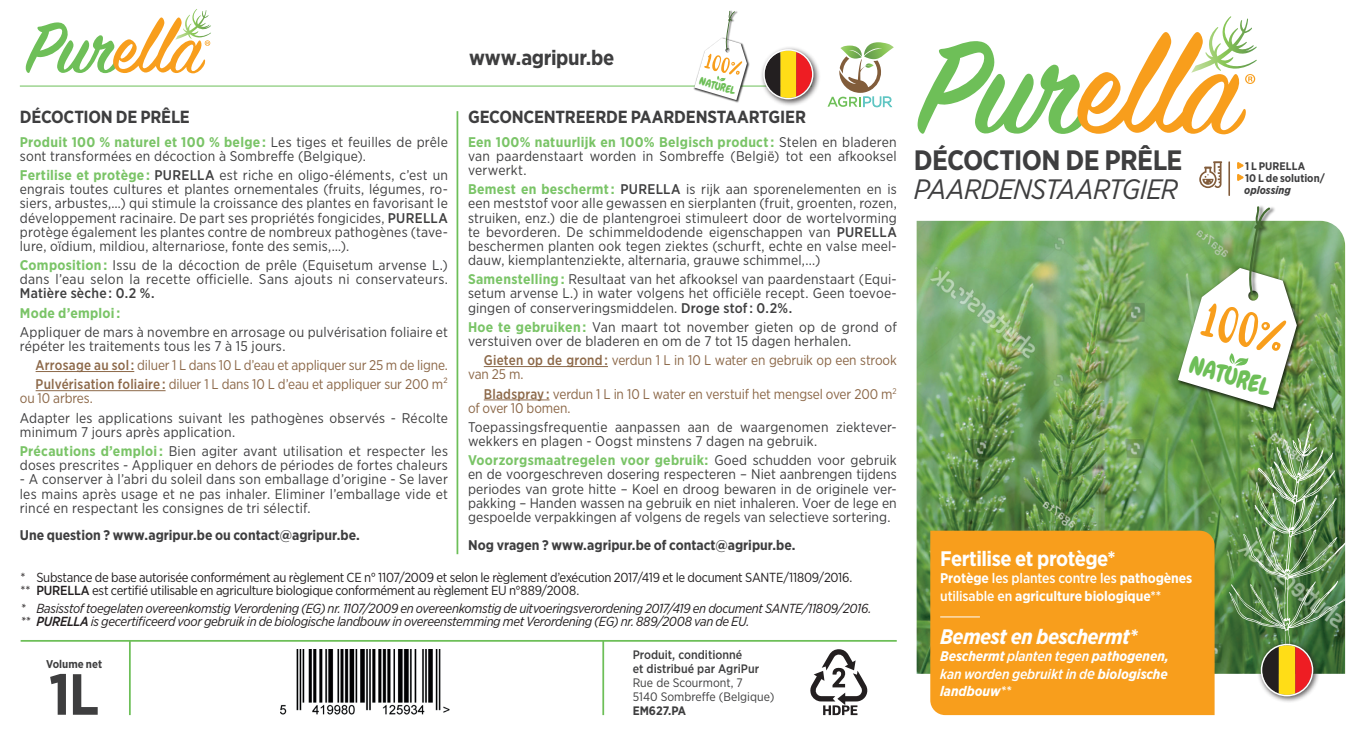
<style>
.page{position:relative;width:1365px;height:730px;background:#fff}
.page>*{position:absolute;margin:0;border:0;box-sizing:border-box;transform-origin:0 0}
.t1{font:700 57.93px "Gotham Narrow";color:#3e3e3f}
.t2{font:italic 28px "Gotham Narrow";letter-spacing:-.03em;color:#3e3e3f}
.t3{font:700 28px "Gotham Narrow";letter-spacing:-.025em;color:#3e3e3f}
.t4{font:24.32px "Chewy";color:#6ebf58;scale:.96 1}
.t5{font:700 21px "Gotham Narrow";letter-spacing:-.025em;color:#fff}
.t6{font:italic 700 21px "Gotham Narrow";letter-spacing:-.02em;color:#fff}
.t7{font:700 21px "Gotham Narrow";letter-spacing:-.015em;color:#3e3e3f}
.t8{font:700 17.5px "Gotham Narrow";letter-spacing:-.015em;color:#3e3e3f}
.t9{font:14px/14.2px "Gotham Narrow";letter-spacing:.015em;color:#3e3e3f}
.t10{font:14px/14.2px "Gotham Narrow";letter-spacing:-.01em;color:#8c6848}
.t11{font:700 14px "Gotham Narrow";color:#3e3e3f}
.t12{font:700 14px/18.2px "Gotham Narrow";letter-spacing:-.005em;color:#fff}
.t13{font:italic 500 14px/18.2px "Gotham Narrow";letter-spacing:-.005em;color:#fff}
.t14{font:500 14px "Gotham Narrow";letter-spacing:.015em;color:#3e3e3f}
.t15{font:700 14px "Gotham Narrow";letter-spacing:.02em;color:#7ac467}
.t16{font:italic 700 14px "Gotham Narrow";letter-spacing:-.005em;color:#fff}
.t17{font:italic 13.12px/13.1px "Gotham Narrow";letter-spacing:-.025em;color:#231f20}
.t18{font:13.12px/13.1px "Gotham Narrow";letter-spacing:-.025em;color:#231f20}
.t19{font:500 12.25px/14px "Gotham Narrow";color:#3e3e3f}
.t20{font:12.25px/14px "Gotham Narrow";color:#3e3e3f}
.t21{font:700 12.25px "Gotham Narrow";color:#3e3e3f}
.t22{font:700 11.2px "Gotham Narrow";color:#3e3e3f}
.t23{font:700 11.03px/11.9px "Gotham Narrow";color:#3e3e3f}
.t24{font:italic 700 11.03px "Gotham Narrow";color:#3e3e3f}
.t25{font:10.85px "Chewy";color:#6ebf58;scale:.96 1}
.s1{font-weight:700;color:#7ac467}
.s2{font-weight:500}
.s3{font-weight:700}
.s4{font-size:15.22px}
</style>
<div class="page">
<img style="left:916px;top:221px;width:428px;height:452px">
<img style="left:280px;top:649px;width:170px;height:65px">
<svg style="left:827px;top:42px;width:66px;height:65px"></svg>
<hr style="left:20px;top:86px;width:791px;height:1px;background:#6dbf58">
<div style="left:759px;top:45px;width:61px;height:62px;background:#231f20;opacity:.75"></div>
<svg style="left:763px;top:49px;width:50px;height:50px"></svg>
<img style="left:692px;top:53px;width:58px;height:50px">
<svg style="left:694px;top:11px;width:52px;height:89px"></svg>
<img style="left:1174px;top:264px;width:129px;height:151px">
<svg style="left:1177px;top:206px;width:119px;height:202px"></svg>
<svg style="left:917px;top:16px;width:339px;height:119px"></svg>
<svg style="left:26px;top:9px;width:185px;height:65px"></svg>
<div style="left:1256px;top:639px;width:63px;height:63px;background:#231f20;opacity:.75"></div>
<svg style="left:1228px;top:423px;width:118px;height:273px"></svg>
<svg style="left:810px;top:649px;width:58px;height:65px"></svg>
<hr style="left:21px;top:639px;width:875px;height:2px;background:#6dbf58">
<hr style="left:602px;top:640px;width:2px;height:74px;background:#6dbf58">
<hr style="left:129px;top:640px;width:2px;height:74px;background:#6dbf58">
<hr style="left:1228px;top:162px;width:1px;height:33px;background:#825c3b">
<svg style="left:1237px;top:162px;width:6px;height:19px"></svg>
<svg style="left:1199px;top:161px;width:22px;height:27px"></svg>
<div style="left:930px;top:530px;width:284px;height:184px;background:#f89e1c"></div>
<hr style="left:940px;top:616px;width:39px;height:1px;background:#fff">
<hr style="left:456px;top:111px;width:2px;height:443px;background:#6dbf58">
<hr style="left:36px;top:371px;width:98px;height:1px;background:#8c6848">
<hr style="left:36px;top:390px;width:129px;height:1px;background:#8c6848">
<hr style="left:483px;top:366px;width:125px;height:1px;background:#8c6848">
<hr style="left:483px;top:399px;width:66px;height:1px;background:#8c6848">
<p class="t8" style="left:20px;top:105px;width:171px">DÉCOCTION DE PRÊLE</p>
<p class="t9" style="left:20px;top:134px;width:429px"><span class="s1">Produit 100 % naturel et 100 % belge :</span> Les tiges et feuilles de prêle sont transformées en décoction à Sombreffe (Belgique).</p>
<p class="t9" style="left:20px;top:168px;width:429px;text-align:justify"><span class="s1">Fertilise et protège :</span> <span class="s2">PURELLA</span> est riche en oligo-éléments, c’est un engrais toutes cultures et plantes ornementales (fruits, légumes, ro&shy;siers, arbustes,…) qui stimule la croissance des plantes en favorisant le développement racinaire. De part ses propriétés fongicides, <span class="s2">PURELLA </span>protège également les plantes contre de nombreux pathogènes (tave&shy;lure, oïdium, mildiou, alternariose, fonte des semis,…).</p>
<p class="t9" style="left:20px;top:257px;width:429px"><span class="s1">Composition :</span> Issu de la décoction de prêle (Equisetum arvense L.) dans l’eau selon la recette officielle. Sans ajouts ni conservateurs.</p>
<p class="t14" style="left:20px;top:284px;width:136px">Matière sèche : 0.2 %.</p>
<p class="t15" style="left:20px;top:303px;width:102px">Mode d’emploi :</p>
<p class="t9" style="left:20px;top:324px;width:429px">Appliquer de mars à novembre en arrosage ou pulvérisation foliaire et répéter les traitements tous les 7 à 15 jours.</p>
<p class="t10" style="left:36px;top:355px;width:414px;line-height:19.1px"><span class="s2">Arrosage au sol :</span> diluer 1 L dans 10 L d’eau et appliquer sur 25 m de ligne.<br><span class="s2">Pulvérisation foliaire :</span> diluer 1 L dans 10 L d’eau et appliquer sur 200 m²</p>
<p class="t10" style="left:20px;top:391px;width:75px">ou 10 arbres.</p>
<p class="t9" style="left:20px;top:410px;width:429px">Adapter les applications suivant les pathogènes observés - Récolte minimum 7 jours après application.</p>
<p class="t9" style="left:20px;top:443px;width:429px"><span class="s1">Précautions d’emploi :</span> Bien agiter avant utilisation et respecter les doses prescrites - Appliquer en dehors de périodes de fortes chaleurs</p>
<p class="t9" style="left:20px;top:472px;width:429px;text-align:justify">- A conserver à l’abri du soleil dans son emballage d’origine - Se laver les mains après usage et ne pas inhaler. Eliminer l’emballage vide et rincé en respectant les consignes de tri sélectif.</p>
<p class="t11" style="left:20px;top:526px;width:341px">Une question ? www.agripur.be ou contact@agripur.be.</p>
<h3 class="t7" style="left:469px;top:44px;width:147px">www.agripur.be</h3>
<p class="t25" style="left:701px;top:74px;width:40px;rotate:17deg">NATUREL</p>
<p class="t8" style="left:468px;top:105px;width:339px">GECONCENTREERDE PAARDENSTAARTGIER</p>
<p class="t9" style="left:468px;top:134px;width:430px;text-align:justify"><span class="s1">Een 100% natuurlijk en 100% Belgisch product :</span> Stelen en bladeren van paardenstaart worden in Sombreffe (België) tot een afkooksel verwerkt.</p>
<p class="t9" style="left:468px;top:182px;width:430px;text-align:justify"><span class="s1">Bemest en beschermt :</span> <span class="s2">PURELLA</span> is rijk aan sporenelementen en is een meststof voor alle gewassen en sierplanten (fruit, groenten, rozen, struiken, enz.) die de plantengroei stimuleert door de wortelvorming te bevorderen. De schimmeldodende eigenschappen van <span class="s2">PURELLA </span>beschermen planten ook tegen ziektes (schurft, echte en valse meel&shy;dauw, kiemplantenziekte, alternaria, grauwe schimmel,...)</p>
<p class="t9" style="left:468px;top:272px;width:430px;text-align:justify"><span class="s1">Samenstelling :</span> Resultaat van het afkooksel van paardenstaart (Equi&shy;setum arvense L.) in water volgens het officiële recept. Geen toevoe&shy;gingen of conserveringsmiddelen. <span class="s2">Droge stof : 0.2%.</span></p>
<p class="t9" style="left:468px;top:319px;width:430px"><span class="s1">Hoe te gebruiken :</span> Van maart tot november gieten op de grond of verstuiven over de bladeren en om de 7 tot 15 dagen herhalen.</p>
<p class="t10" style="left:468px;top:352px;width:430px;text-indent:16px"><span class="s2">Gieten op de grond :</span> verdun 1 L in 10 L water en gebruik op een strook van 25 m.</p>
<p class="t10" style="left:468px;top:386px;width:430px;text-indent:16px"><span class="s2">Bladspray :</span> verdun 1 L in 10 L water en verstuif het mengsel over 200 m<sup>2 </sup>of over 10 bomen.</p>
<p class="t9" style="left:468px;top:419px;width:430px">Toepassingsfrequentie aanpassen aan de waargenomen ziektever&shy;wekkers en plagen - Oogst minstens 7 dagen na gebruik.</p>
<p class="t9" style="left:468px;top:452px;width:430px;text-align:justify"><span class="s1">Voorzorgsmaatregelen voor gebruik:</span> Goed schudden voor gebruik en de voorgeschreven dosering respecteren – Niet aanbrengen tijdens periodes van grote hitte – Koel en droog bewaren in de originele ver&shy;pakking – Handen wassen na gebruik en niet inhaleren. Voer de lege en gespoelde verpakkingen af volgens de regels van selectieve sortering.</p>
<p class="t11" style="left:468px;top:535px;width:329px">Nog vragen ? www.agripur.be of contact@agripur.be.</p>
<p class="t18" style="left:21px;top:570px;width:833px">* Substance de base autorisée conformément au règlement CE n° 1107/2009 et selon le règlement d’exécution 2017/419 et le document SANTE/11809/2016. ** <span class="s2">PURELLA</span> est certifié utilisable en agriculture biologique conformément au règlement EU n°889/2008.</p>
<p class="t17" style="left:21px;top:601px;width:852px">* Basisstof toegelaten overeenkomstig Verordening (EG) nr. 1107/2009 en overeenkomstig de uitvoeringsverordening 2017/419 en document SANTE/11809/2016. ** <span class="s2">PURELLA</span> is gecertificeerd voor gebruik in de biologische landbouw in overeenstemming met Verordening (EG) nr. 889/2008 van de EU.</p>
<p class="t19" style="left:632px;top:647px;width:128px">Produit, conditionné<br>et distribué par AgriPur</p>
<p class="t20" style="left:632px;top:675px;width:143px">Rue de Scourmont, 7<br>5140 Sombreffe (Belgique)</p>
<p class="t21" style="left:632px;top:702px;width:55px">EM627.PA</p>
<p class="t22" style="left:46px;top:656px;width:58px">Volume net</p>
<h1 class="t1" style="left:49px;top:656px;width:52px">1L</h1>
<h2 class="t3" style="left:913px;top:142px;width:270px">DÉCOCTION DE PRÊLE</h2>
<h2 class="t2" style="left:913px;top:172px;width:266px">PAARDENSTAARTGIER</h2>
<p class="t23" style="left:1244px;top:160px;width:81px">1 L PURELLA<br>10 L de solution/</p>
<p class="t24" style="left:1243px;top:183px;width:48px">oplossing</p>
<h3 class="t4" style="left:1194px;top:349px;width:89px;rotate:17deg">NATUREL</h3>
<h3 class="t5" style="left:940px;top:545px;width:177px">Fertilise et protège*</h3>
<p class="t12" style="left:940px;top:568px;width:253px">Protège <span class="s2">les plantes contre les</span> pathogènes <span class="s2">utilisable en</span> agriculture biologique<span class="s2">**</span></p>
<h3 class="t6" style="left:940px;top:623px;width:199px">Bemest en beschermt*</h3>
<p class="t13" style="left:940px;top:646px;width:230px"><span class="s3">Beschermt</span> planten tegen <span class="s3">pathogenen, </span>kan worden gebruikt in d<span class="s4">e</span> <span class="s3">biologische</span></p>
<p class="t16" style="left:940px;top:682px;width:72px">landbouw<span class="s2">**</span></p>
</div>
